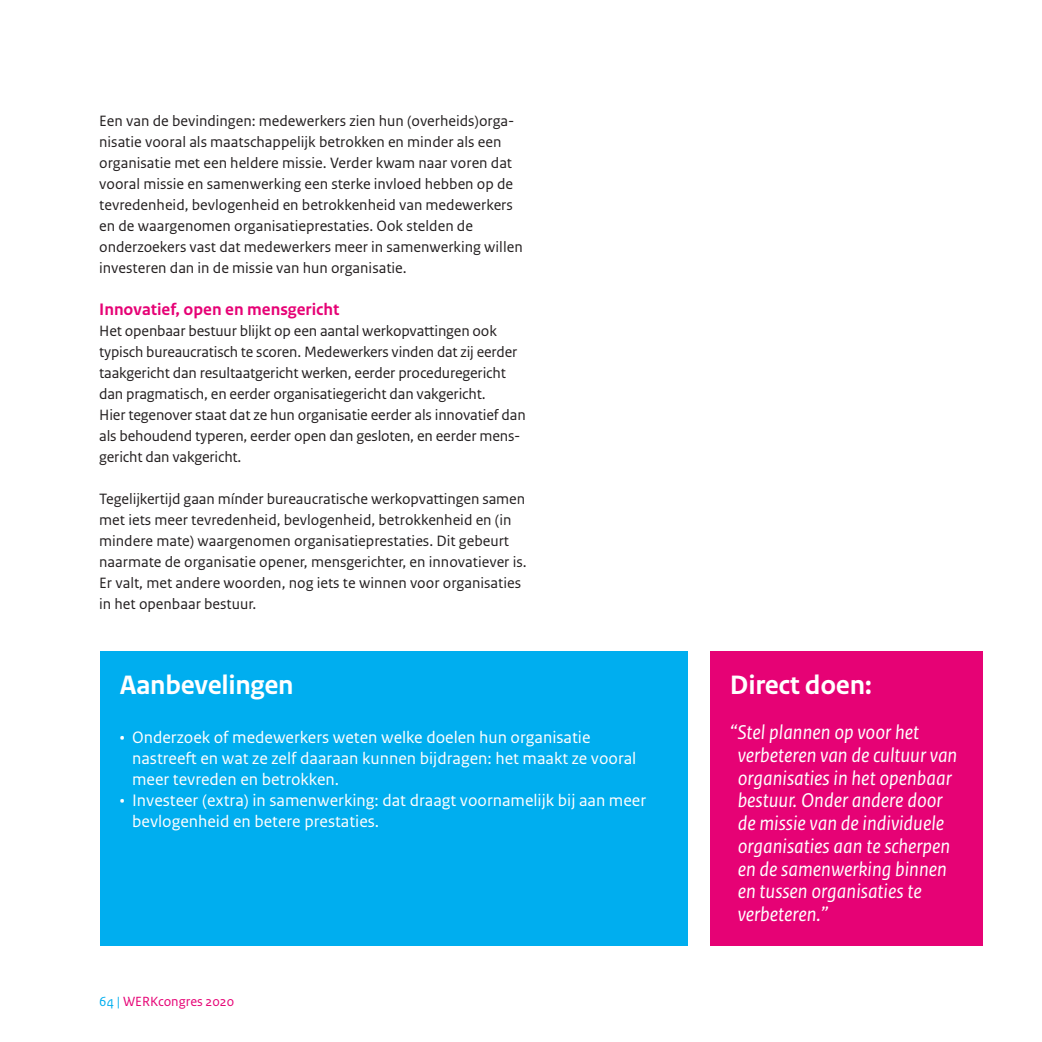
<style>
.page{position:relative;width:1042px;height:1042px;background:#fff}
.page>*{position:absolute;margin:0;border:0;box-sizing:border-box;transform-origin:0 0}
.KOP_KADER{font:700 28px "Rijksoverheid Sans Text";letter-spacing:-.01em;color:#fff}
.KADER{font:italic 21px/22.8px "Rijksoverheid Sans Text";color:#fff}
.OPSOMMING_KADER{font:17.5px/21px "Rijksoverheid Sans Text";color:#fff}
.TUSSENKOP{font:700 17.5px "Rijksoverheid Sans Text";color:#e60275}
.BROODTEKST{font:15.75px/21px "Rijksoverheid Sans Text";color:#231f20}
.t1{font:14px "Rijksoverheid Sans Text";color:#e60275}
.s1{color:#00aeef}
</style>
<div class="page">
<div style="left:100px;top:651px;width:588px;height:294px;background:#00aeef"></div>
<div style="left:710px;top:651px;width:272px;height:294px;background:#e60275"></div>
<p class="BROODTEKST" style="left:99px;top:111px;width:425px">Een van de bevindingen: medewerkers zien hun (overheids)orga&shy;nisatie vooral als maatschappelijk betrokken en minder als een organisatie met een heldere missie. Verder kwam naar voren dat vooral missie en samenwerking een sterke invloed hebben op de tevredenheid, bevlogenheid en betrokkenheid van medewerkers en de waargenomen organisatieprestaties. Ook stelden de onderzoekers vast dat medewerkers meer in samenwerking willen investeren dan in de missie van hun organisatie.</p>
<p class="TUSSENKOP" style="left:99px;top:299px;width:242px">Innovatief, open en mensgericht</p>
<p class="BROODTEKST" style="left:99px;top:321px;width:428px">Het openbaar bestuur blijkt op een aantal werkopvattingen ook typisch bureaucratisch te scoren. Medewerkers vinden dat zij eerder taakgericht dan resultaatgericht werken, eerder proceduregericht dan pragmatisch, en eerder organisatiegericht dan vakgericht.<br>Hier tegenover staat dat ze hun organisatie eerder als innovatief dan als behoudend typeren, eerder open dan gesloten, en eerder mens&shy;gericht dan vakgericht.</p>
<p class="BROODTEKST" style="left:99px;top:489px;width:429px">Tegelijkertijd gaan mínder bureaucratische werkopvattingen samen met iets meer tevredenheid, bevlogenheid, betrokkenheid en (in mindere mate) waargenomen organisatieprestaties. Dit gebeurt naarmate de organisatie opener, mensgerichter, en innovatiever is.<br>Er valt, met andere woorden, nog iets te winnen voor organisaties in het openbaar bestuur.</p>
<p class="KOP_KADER" style="left:120px;top:669px;width:175px">Aanbevelingen</p>
<p class="OPSOMMING_KADER" style="left:132px;top:727px;width:506px;text-indent:-12px">• Onderzoek of medewerkers weten welke doelen hun organisatie nastreeft en wat ze zelf daaraan kunnen bijdragen: het maakt ze vooral meer tevreden en betrokken.</p>
<p class="OPSOMMING_KADER" style="left:132px;top:790px;width:515px;text-indent:-12px">• Investeer (extra) in samenwerking: dat draagt voornamelijk bij aan meer bevlogenheid en betere prestaties.</p>
<p class="t1" style="left:99px;top:993px;width:136px"><span class="s1">64 |</span> WERKcongres 2020</p>
<p class="KOP_KADER" style="left:730px;top:669px;width:144px">Direct doen:</p>
<p class="KADER" style="left:737px;top:721px;width:221px;text-indent:-8px">“Stel plannen op voor het verbeteren van de cultuur van organisaties in het openbaar bestuur. Onder andere door de missie van de individuele organisaties aan te scherpen en de samenwerking binnen en tussen organisaties te verbeteren.”</p>
</div>
